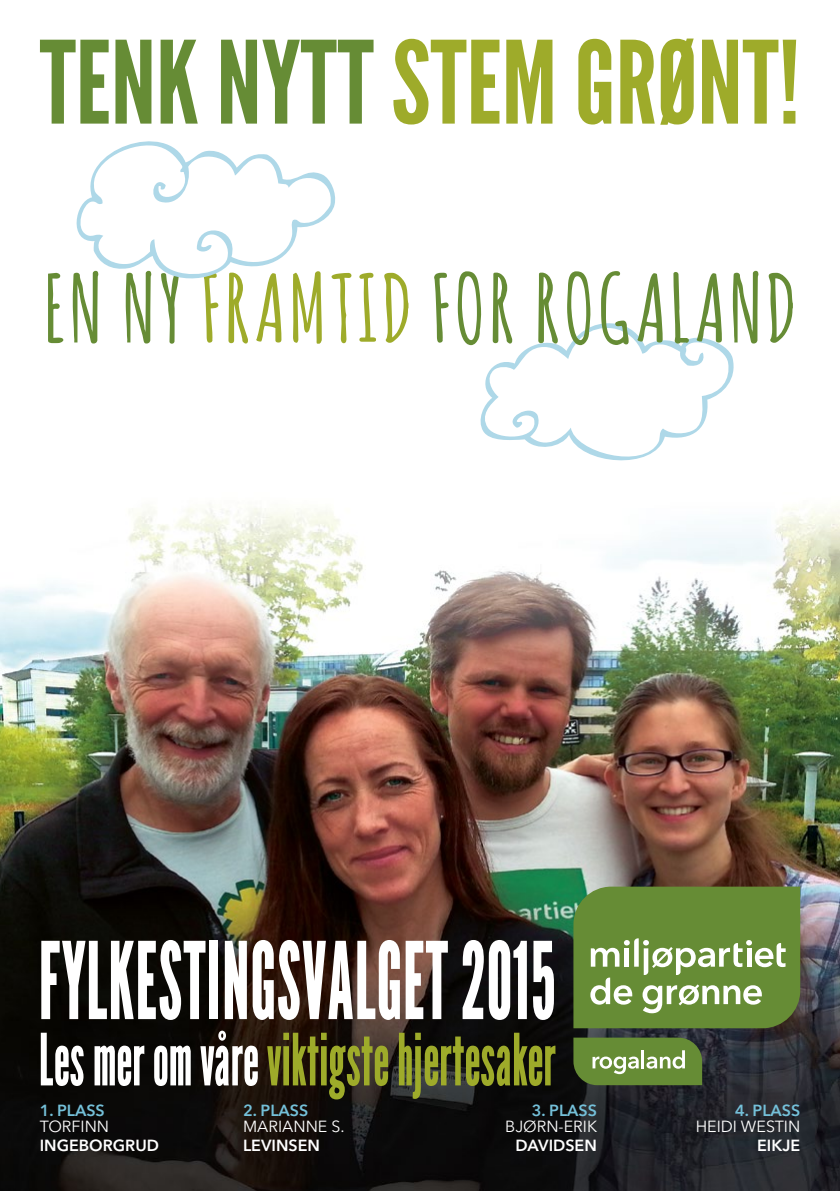
<style>
.page{position:relative;width:840px;height:1191px;background:#fff}
.page>*{position:absolute;margin:0;border:0;box-sizing:border-box;transform-origin:0 0}
.t1{font:114.2px "League Gothic";color:#9eab2a}
.t2{font:condensed 106.4px "League Gothic";color:#fff}
.t3{font:700 92px "Amatic SC";letter-spacing:.03em;color:#668c35}
.t4{font:condensed 71.6px "League Gothic";color:#9eab2a}
.t5{font:16px "Avenir Next LT Pro";color:#fff}
.t6{font:600 16px "Avenir Next LT Pro";color:#fff}
.t7{font:600 16px "Avenir Next LT Pro";color:#74c0d9}
.s1{color:#668c35}
.s2{color:#9eab2a}
.s3{color:#fff}
</style>
<div class="page">
<svg style="left:480px;top:323px;width:254px;height:138px"></svg>
<img style="left:0;top:504px;width:839px;height:687px">
<svg style="left:573px;top:886px;width:226px;height:142px;background:#77984d"></svg>
<svg style="left:573px;top:1037px;width:128px;height:48px;background:#729249"></svg>
<svg style="left:76px;top:141px;width:260px;height:138px"></svg>
<h1 class="t1" style="left:40px;top:15px;width:761px"><span class="s1">TENK NYTT</span> STEM GRØNT!</h1>
<h3 class="t3" style="left:43px;top:243px;width:754px">EN NY <span class="s2">FRAMTID</span> FOR ROGALAND</h3>
<h2 class="t2" style="left:40px;top:917px;width:518px">FYLKESTINGSVALGET 2015</h2>
<h3 class="t4" style="left:40px;top:1017px;width:518px"><span class="s3">Les mer om våre</span> viktigste hjertesaker</h3>
<p class="t7" style="left:40px;top:1100px;width:67px">1. PLASS</p>
<p class="t7" style="left:243px;top:1100px;width:67px">2. PLASS</p>
<p class="t7" style="left:531px;top:1100px;width:67px">3. PLASS</p>
<p class="t7" style="left:734px;top:1100px;width:67px">4. PLASS</p>
<p class="t5" style="left:40px;top:1117px;width:71px">TORFINN</p>
<p class="t6" style="left:40px;top:1136px;width:121px">INGEBORGRUD</p>
<p class="t5" style="left:243px;top:1117px;width:103px">MARIANNE S.</p>
<p class="t6" style="left:243px;top:1136px;width:78px">LEVINSEN</p>
<p class="t5" style="left:505px;top:1117px;width:93px">BJØRN-ERIK</p>
<p class="t6" style="left:515px;top:1136px;width:83px">DAVIDSEN</p>
<p class="t5" style="left:695px;top:1117px;width:106px">HEIDI WESTIN</p>
<p class="t6" style="left:756px;top:1136px;width:45px">EIKJE</p>
</div>
